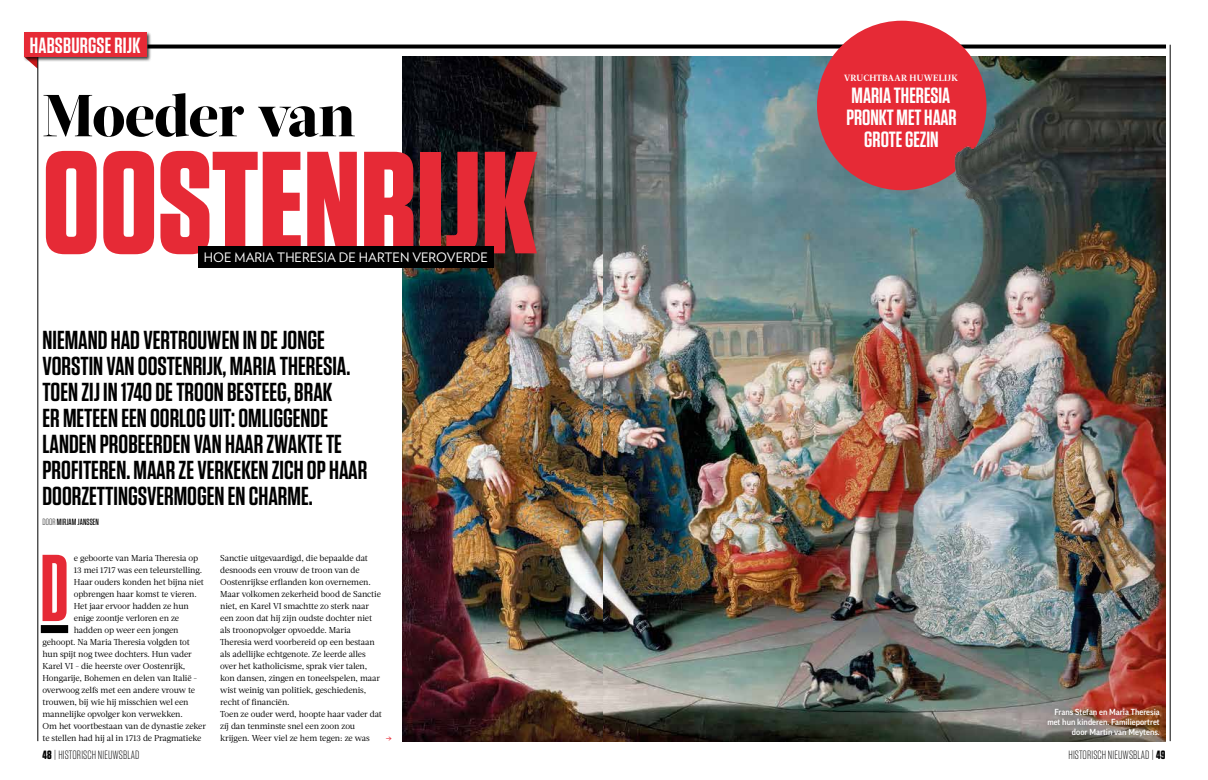
<style>
.page{position:relative;width:1208px;height:780px;background:#fff}
.page>*{position:absolute;margin:0;border:0;box-sizing:border-box;transform-origin:0 0}
.t1{font:700 145px "Tungsten";color:#e62a36}
.t2{font:700 94.6px "Tungsten Condensed";color:#e62a36}
.t3{font:800 59px "Acta Display";letter-spacing:-.01em;color:#000}
.t4{font:600 26px/26px "Tungsten";color:#000}
.t5{font:600 22px/22px "Tungsten";color:#fff;text-align:center}
.t6{font:13px "Verlag";color:#fff}
.t7{font:300 12px "Tungsten";letter-spacing:.01em;color:#000}
.t8{font:700 9px "Acta";letter-spacing:.025em;color:#fff}
.t9{font:500 9px "Tungsten";letter-spacing:.01em;color:#000}
.t10{font:8.6px/12px "Acta";letter-spacing:-.015em;color:#000}
.t11{font:500 8.5px/10px "Good OT";color:#fff;text-align:right}
.t12{font:8.5px "Verlag";color:#e62a36}
.s1{font-weight:300}
.s2{font-weight:700}
</style>
<div class="page">
<svg style="left:30px;top:62px;width:8px;height:7px"></svg>
<hr style="left:38px;top:57px;width:1px;height:684px;background:#000">
<hr style="left:1170px;top:45px;width:1px;height:696px;background:#000">
<div style="left:23px;top:32px;width:128px;height:30px;background:#000;opacity:.75"></div>
<div style="left:24px;top:33px;width:122px;height:24px;background:#e62a36"></div>
<svg style="left:147px;top:45px;width:1019px;height:4px;background:#1d1d1d"></svg>
<img style="left:403px;top:57px;width:201px;height:684px">
<img style="left:604px;top:57px;width:561px;height:684px">
<div style="left:41px;top:625px;width:27px;height:8px;background:#000"></div>
<div style="left:198px;top:246px;width:296px;height:22px;background:#000"></div>
<div style="left:817px;top:21px;width:169px;height:169px;background:#e62a36;border-radius:50%"></div>
<div style="left:1042px;top:703px;width:123px;height:39px;background:#000;opacity:.35"></div>
<img style="left:946px;top:129px;width:86px;height:75px">
<h3 class="t5" style="left:30px;top:34px;width:112px">HABSBURGSE RIJK</h3>
<h3 class="t3" style="left:43px;top:80px;width:314px">Moeder van</h3>
<h1 class="t1" style="left:43px;top:125px;width:496px">OOSTENRIJK</h1>
<h3 class="t6" style="left:204px;top:248px;width:285px">HOE MARIA THERESIA DE HARTEN VEROVERDE</h3>
<p class="t4" style="left:43px;top:327px;width:326px">NIEMAND HAD VERTROUWEN IN DE JONGE VORSTIN VAN OOSTENRIJK, MARIA THERESIA.<br>TOEN ZIJ IN 1740 DE TROON BESTEEG, BRAK<br>ER METEEN EEN OORLOG UIT: OMLIGGENDE LANDEN PROBEERDEN VAN HAAR ZWAKTE TE PROFITEREN. MAAR ZE VERKEKEN ZICH OP HAAR DOORZETTINGSVERMOGEN EN CHARME.</p>
<p class="t9" style="left:43px;top:517px;width:58px"><span class="s1">DOOR</span> MIRJAM JANSSEN</p>
<h2 class="t2" style="left:41px;top:542px;width:29px">D</h2>
<p class="t10" style="left:74px;top:552px;width:126px">e geboorte van Maria Theresia op</p>
<p class="t10" style="left:74px;top:564px;width:130px">13 mei 1717 was een teleurstelling.</p>
<p class="t10" style="left:74px;top:576px;width:132px">Haar ouders konden het bijna niet</p>
<p class="t10" style="left:74px;top:588px;width:124px">opbrengen haar komst te vieren.</p>
<p class="t10" style="left:74px;top:600px;width:116px">Het jaar ervoor hadden ze hun</p>
<p class="t10" style="left:74px;top:612px;width:107px">enige zoontje verloren en ze</p>
<p class="t10" style="left:74px;top:624px;width:106px">hadden op weer een jongen</p>
<p class="t10" style="left:43px;top:636px;width:149px">gehoopt. Na Maria Theresia volgden tot</p>
<p class="t10" style="left:43px;top:648px;width:151px">hun spijt nog twee dochters. Hun vader</p>
<p class="t10" style="left:43px;top:660px;width:144px">Karel VI - die heerste over Oostenrijk,</p>
<p class="t10" style="left:43px;top:672px;width:156px">Hongarije, Bohemen en delen van Italië -</p>
<p class="t10" style="left:43px;top:684px;width:154px">overwoog zelfs met een andere vrouw te</p>
<p class="t10" style="left:43px;top:696px;width:148px">trouwen, bij wie hij misschien wel een</p>
<p class="t10" style="left:43px;top:708px;width:142px">mannelijke opvolger kon verwekken.</p>
<p class="t10" style="left:43px;top:720px;width:165px">Om het voortbestaan van de dynastie zeker</p>
<p class="t10" style="left:43px;top:732px;width:161px">te stellen had hij al in 1713 de Pragmatieke</p>
<p class="t10" style="left:220px;top:552px;width:163px">Sanctie uitgevaardigd, die bepaalde dat desnoods een vrouw de troon van de Oostenrijkse erflanden kon overnemen.<br>Maar volkomen zekerheid bood de Sanctie niet, en Karel VI smachtte zo sterk naar een zoon dat hij zijn oudste dochter niet als troonopvolger opvoedde. Maria Theresia werd voorbereid op een bestaan als adellijke echtgenote. Ze leerde alles over het katholicisme, sprak vier talen, kon dansen, zingen en toneelspelen, maar wist weinig van politiek, geschiedenis, recht of financiën.<br>Toen ze ouder werd, hoopte haar vader dat zíj dan tenminste snel een zoon zou krijgen. Weer viel ze hem tegen: ze was</p>
<p class="t12" style="left:386px;top:731px;width:8px">→</p>
<p class="t8" style="left:844px;top:73px;width:115px">VRUCHTBAAR HUWELIJK</p>
<h3 class="t5" style="left:846px;top:85px;width:112px">MARIA THERESIA<br>PRONKT MET HAAR<br>GROTE GEZIN</h3>
<p class="t11" style="left:1047px;top:707px;width:114px">Frans Stefan en Maria Theresia met hun kinderen. Familieportret door Martin van Meytens.</p>
<h3 class="t7" style="left:43px;top:748px;width:98px"><span class="s2">48</span>|HISTORISCH NIEUWSBLAD</h3>
<h3 class="t7" style="left:1068px;top:748px;width:98px">HISTORISCH NIEUWSBLAD|<span class="s2">49</span></h3>
</div>
